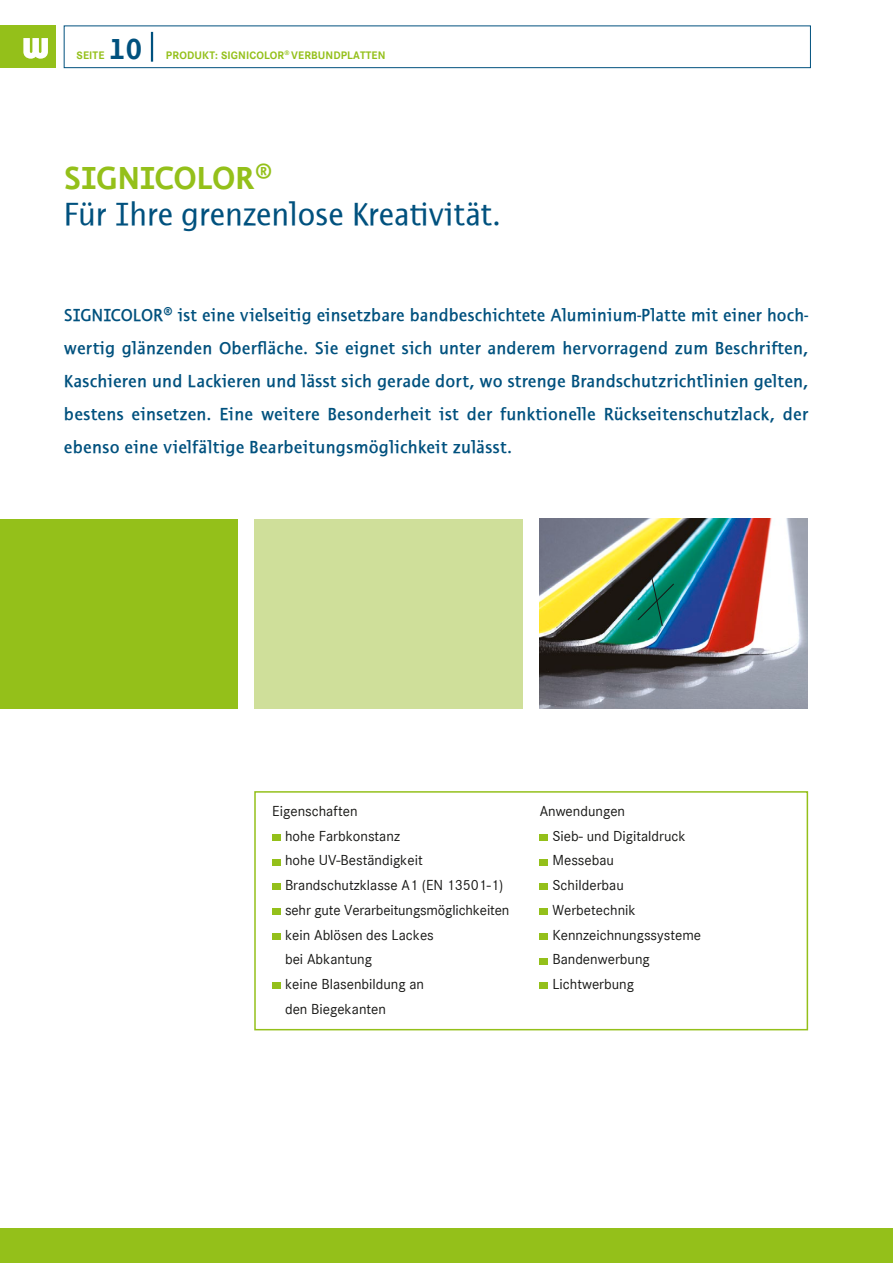
<style>
.page{position:relative;width:893px;height:1263px;background:#fff}
.page>*{position:absolute;margin:0;border:0;box-sizing:border-box;transform-origin:0 0}
.t1{font:33px "Thordis Sans EF";color:#00517e}
.t2{font:700 33px "Thordis Sans EF";letter-spacing:-.025em;color:#94c01a}
.t3{font:700 30px "Thordis Sans EF";color:#00517e}
.t4{font:600 18px/33px "Thordis Sans EF";letter-spacing:.015em;color:#00517e;text-align:justify}
.t5{font:15px/24.8px "Corporate S";color:#171715}
.t6{font:700 11.25px "Corporate S";letter-spacing:.01em;color:#94c01a}
</style>
<div class="page">
<div style="left:0;top:1228px;width:893px;height:35px;background:#94c01a"></div>
<div style="left:0;top:519px;width:237px;height:190px;background:#94c01a"></div>
<div style="left:254px;top:519px;width:268px;height:190px;background:#cfdf9a"></div>
<img style="left:539px;top:519px;width:269px;height:190px">
<svg style="left:637px;top:576px;width:38px;height:51px;background:#187d6c"></svg>
<div style="left:64px;top:26px;width:747px;height:42px;border:1px solid #00517e"></div>
<div style="left:0;top:26px;width:55px;height:42px;background:#94c01a"></div>
<svg style="left:23px;top:38px;width:25px;height:21px"></svg>
<hr style="left:151px;top:32px;width:2px;height:30px;background:#00517e">
<div style="left:254px;top:791px;width:554px;height:239px;border:2px solid #94c01a"></div>
<div style="left:272px;top:834px;width:9px;height:7px;background:#94c01a"></div>
<div style="left:272px;top:859px;width:9px;height:6px;background:#94c01a"></div>
<div style="left:272px;top:884px;width:9px;height:6px;background:#94c01a"></div>
<div style="left:272px;top:908px;width:9px;height:7px;background:#94c01a"></div>
<div style="left:272px;top:933px;width:9px;height:7px;background:#94c01a"></div>
<div style="left:272px;top:983px;width:9px;height:6px;background:#94c01a"></div>
<div style="left:540px;top:834px;width:8px;height:7px;background:#94c01a"></div>
<div style="left:540px;top:859px;width:8px;height:6px;background:#94c01a"></div>
<div style="left:540px;top:884px;width:8px;height:6px;background:#94c01a"></div>
<div style="left:540px;top:908px;width:8px;height:7px;background:#94c01a"></div>
<div style="left:540px;top:933px;width:8px;height:7px;background:#94c01a"></div>
<div style="left:540px;top:958px;width:8px;height:6px;background:#94c01a"></div>
<div style="left:540px;top:983px;width:8px;height:6px;background:#94c01a"></div>
<h2 class="t3" style="left:109px;top:32px;width:35px">10</h2>
<p class="t6" style="left:77px;top:47px;width:29px">SEITE</p>
<p class="t6" style="left:166px;top:48px;width:221px">PRODUKT: SIGNICOLOR<sup>®</sup> VERBUNDPLATTEN</p>
<h1 class="t2" style="left:64px;top:160px;width:210px">SIGNICOLOR®</h1>
<h1 class="t1" style="left:64px;top:196px;width:438px">Für Ihre grenzenlose Kreativität.</h1>
<p class="t4" style="left:64px;top:298px;width:746px">SIGNICOLOR® ist eine vielseitig einsetzbare bandbeschichtete Aluminium-Platte mit einer hoch&shy;wertig glänzenden Oberfläche. Sie eignet sich unter anderem hervorragend zum Beschriften, Kaschieren und Lackieren und lässt sich gerade dort, wo strenge Brandschutzrichtlinien gelten, bestens einsetzen. Eine weitere Besonderheit ist der funktionelle Rückseitenschutzlack, der ebenso eine vielfältige Bearbeitungsmöglichkeit zulässt.</p>
<p class="t5" style="left:285px;top:798px;width:226px;text-indent:-13px">Eigenschaften<br>hohe Farbkonstanz<br>hohe UV-Beständigkeit<br>Brandschutzklasse A1 (EN 13501-1) sehr gute Verarbeitungsmöglichkeiten kein Ablösen des Lackes<br>bei Abkantung<br>keine Blasenbildung an<br>den Biegekanten</p>
<p class="t5" style="left:552px;top:798px;width:150px;text-indent:-13px">Anwendungen<br>Sieb- und Digitaldruck<br>Messebau<br>Schilderbau<br>Werbetechnik<br>Kennzeichnungssysteme<br>Bandenwerbung<br>Lichtwerbung</p>
</div>
